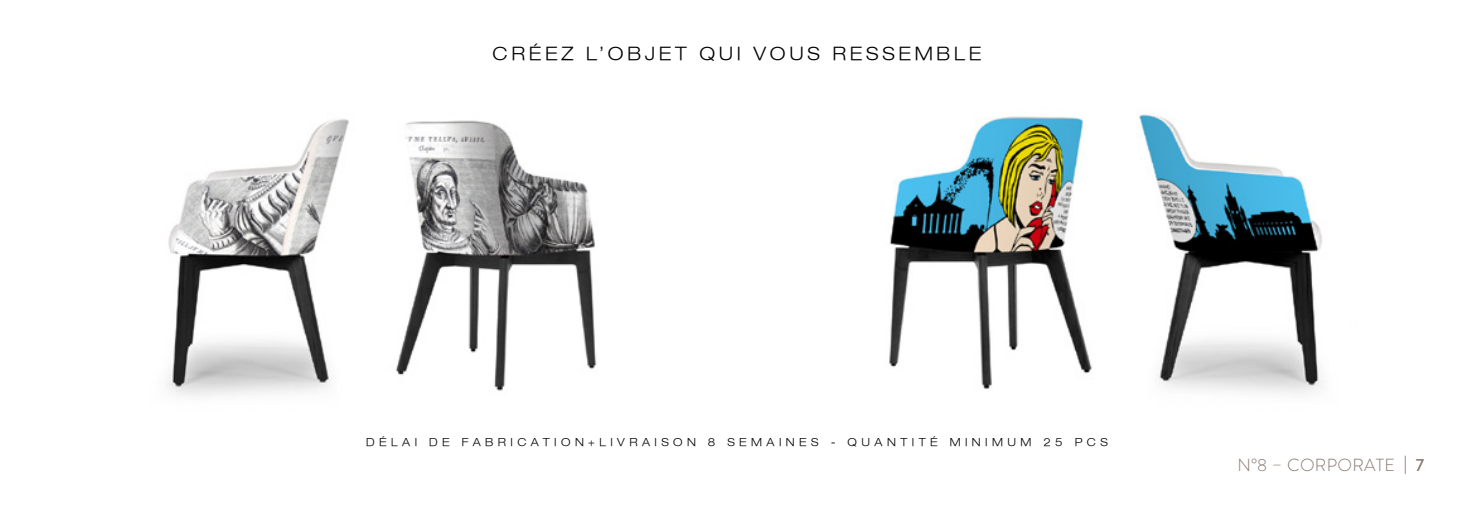
<style>
.page{position:relative;width:1474px;height:521px;background:#fff}
.page>*{position:absolute;margin:0;border:0;box-sizing:border-box;transform-origin:0 0}
.t1{font:300 expanded 18.55px "Helvetica Neue LT";letter-spacing:.2em;color:#000}
.t2{font:300 17.5px "Brandon Grotesque";letter-spacing:.02em;color:#867770}
.t3{font:300 expanded 11.03px "Helvetica Neue LT";letter-spacing:.4em;color:#000}
.s1{font-weight:500}
</style>
<div class="page">
<img style="left:889px;top:114px;width:434px;height:280px">
<img style="left:167px;top:119px;width:430px;height:277px">
<h1 class="t1" style="left:492px;top:42px;width:490px">CRÉEZ L’OBJET QUI VOUS RESSEMBLE</h1>
<p class="t3" style="left:366px;top:436px;width:743px">DÉLAI DE FABRICATION+LIVRAISON 8 SEMAINES - QUANTITÉ MINIMUM 25 PCS</p>
<h2 class="t2" style="left:1237px;top:453px;width:188px">N°8 – CORPORATE <span class="s1">| 7</span></h2>
</div>
